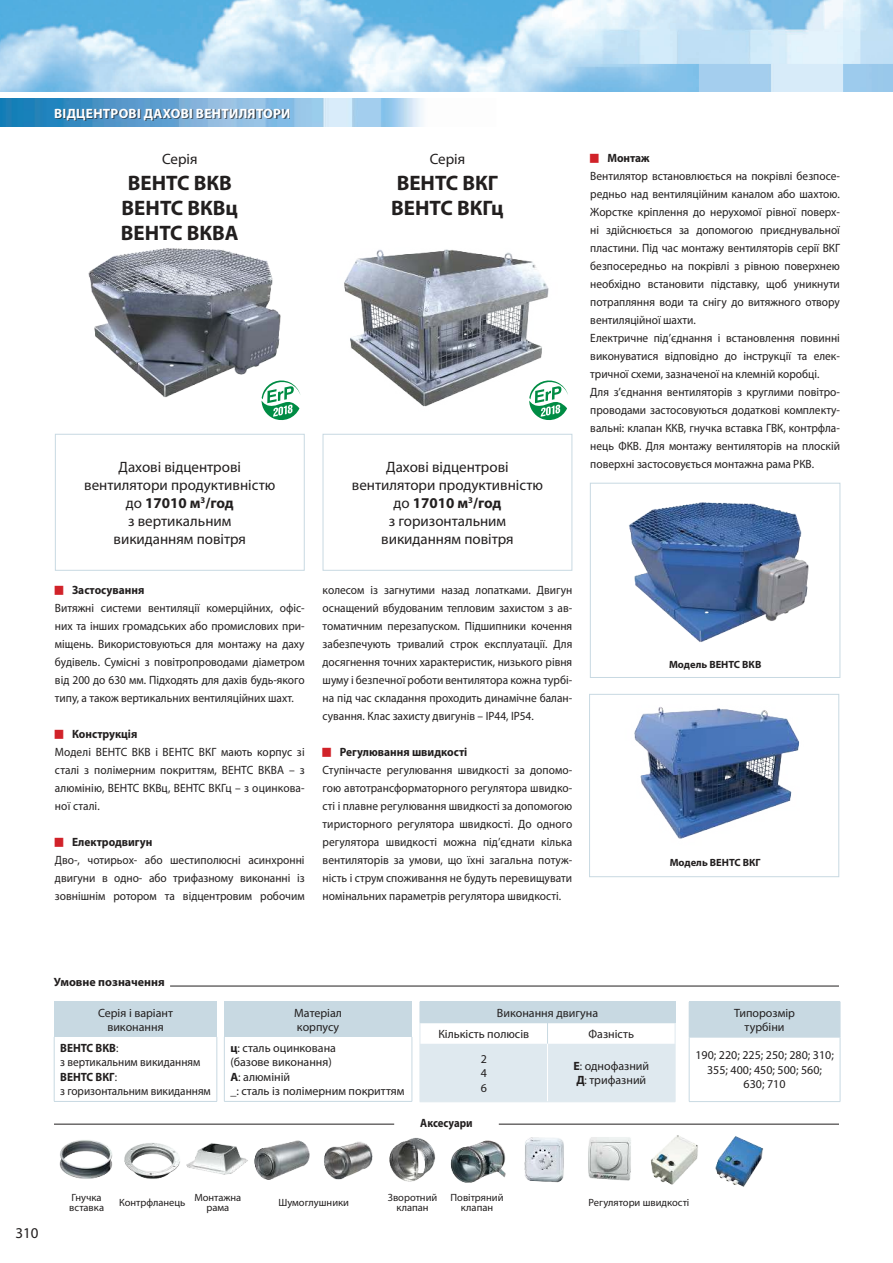
<style>
.page{position:relative;width:893px;height:1263px;background:#fff}
.page>*{position:absolute;margin:0;border:0;box-sizing:border-box;transform-origin:0 0}
.t1{font:700 21px/25.2px "Myriad Pro";color:#221f1f;text-align:center}
.t2{font:15px/18px "Myriad Pro";color:#221f1f;text-align:center}
.t3{font:700 13.5px "Myriad Pro";letter-spacing:.02em;color:#fff}
.t4{font:12px/18px "Myriad Pro";color:#221f1f;text-align:justify;scale:.95 1}
.t5{font:12px/14.4px "Myriad Pro";color:#221f1f;text-align:center}
.t6{font:12px/14.4px "Myriad Pro";color:#221f1f;scale:.94 1}
.t7{font:700 12px "Myriad Pro";color:#221f1f;scale:.95 1}
.t8{font:700 12px "Myriad Pro";color:#221f1f}
.t9{font:700 12px "Myriad Pro";color:#221f1f;scale:.9 1}
.t10{font:10.5px/9.6px "Myriad Pro";color:#221f1f;text-align:center}
.t11{font:700 10.5px "Myriad Pro";color:#221f1f}
.s1{font-weight:700}
</style>
<div class="page">
<img style="left:0;top:0;width:893px;height:91px">
<img style="left:0;top:99px;width:423px;height:27px">
<div style="left:56px;top:109px;width:234px;height:12px;background:#221f1f;opacity:.7"></div>
<img style="left:588px;top:1137px;width:43px;height:44px">
<img style="left:524px;top:1137px;width:40px;height:46px">
<img style="left:450px;top:1140px;width:56px;height:43px">
<img style="left:389px;top:1138px;width:47px;height:43px">
<img style="left:650px;top:1135px;width:48px;height:50px">
<img style="left:715px;top:1136px;width:48px;height:51px">
<hr style="left:54px;top:1124px;width:340px;height:1px;background:#221f1f">
<hr style="left:499px;top:1124px;width:340px;height:1px;background:#221f1f">
<img style="left:254px;top:1140px;width:56px;height:39px">
<img style="left:324px;top:1141px;width:49px;height:38px">
<div style="left:54px;top:1001px;width:163px;height:36px;background:#c8d9e2"></div>
<hr style="left:54px;top:1101px;width:163px;height:1px;background:#c8d9e2">
<hr style="left:54px;top:1037px;width:1px;height:64px;background:#c8d9e2">
<hr style="left:217px;top:1037px;width:1px;height:64px;background:#c8d9e2">
<div style="left:224px;top:1001px;width:188px;height:36px;background:#c8d9e2"></div>
<hr style="left:224px;top:1037px;width:1px;height:64px;background:#c8d9e2">
<hr style="left:412px;top:1037px;width:1px;height:64px;background:#c8d9e2">
<hr style="left:224px;top:1101px;width:188px;height:1px;background:#c8d9e2">
<div style="left:689px;top:1002px;width:151px;height:35px;background:#c8d9e2"></div>
<hr style="left:689px;top:1101px;width:151px;height:1px;background:#c8d9e2">
<hr style="left:840px;top:1002px;width:1px;height:35px;background:#c8d9e2">
<hr style="left:689px;top:1037px;width:1px;height:64px;background:#c8d9e2">
<hr style="left:840px;top:1037px;width:1px;height:64px;background:#c8d9e2">
<hr style="left:689px;top:1001px;width:151px;height:1px;background:#c8d9e2">
<hr style="left:689px;top:1037px;width:151px;height:1px;background:#c8d9e2">
<hr style="left:170px;top:986px;width:669px;height:1px;background:#221f1f">
<img style="left:186px;top:1143px;width:62px;height:32px">
<img style="left:124px;top:1143px;width:56px;height:36px">
<img style="left:59px;top:1140px;width:54px;height:39px">
<hr style="left:420px;top:1001px;width:127px;height:1px;background:#c8d9e2">
<hr style="left:547px;top:1001px;width:128px;height:1px;background:#c8d9e2">
<svg style="left:420px;top:1002px;width:256px;height:100px"></svg>
<hr style="left:420px;top:1044px;width:1px;height:57px;background:#dfe9ef">
<hr style="left:675px;top:1044px;width:1px;height:57px;background:#dfe9ef">
<hr style="left:420px;top:1101px;width:127px;height:1px;background:#dfe9ef">
<hr style="left:547px;top:1101px;width:128px;height:1px;background:#dfe9ef">
<img style="left:344px;top:249px;width:205px;height:158px">
<img style="left:88px;top:248px;width:193px;height:150px">
<img style="left:634px;top:707px;width:165px;height:132px">
<div style="left:589px;top:694px;width:250px;height:183px;border:1px solid #c8d9e2"></div>
<img style="left:629px;top:502px;width:180px;height:140px">
<div style="left:590px;top:483px;width:250px;height:195px;border:1px solid #c8d9e2"></div>
<div style="left:55px;top:434px;width:250px;height:137px;border:1px solid #c8d9e2"></div>
<div style="left:323px;top:434px;width:249px;height:137px;border:1px solid #c8d9e2"></div>
<svg style="left:259px;top:378px;width:42px;height:42px"></svg>
<svg style="left:526px;top:378px;width:42px;height:42px"></svg>
<p class="t3" style="left:54px;top:108px;width:238px">ВІДЦЕНТРОВІ ДАХОВІ ВЕНТИЛЯТОРИ</p>
<p class="t2" style="left:162px;top:151px;width:37px">Серія</p>
<h1 class="t1" style="left:121px;top:172px;width:119px">ВЕНТС ВКВ<br>ВЕНТС ВКВц<br>ВЕНТС ВКВА</h1>
<p class="t2" style="left:430px;top:151px;width:37px">Серія</p>
<h1 class="t1" style="left:391px;top:172px;width:114px;text-align:left">ВЕНТС ВКГ<br>ВЕНТС ВКГц</h1>
<p class="t2" style="left:84px;top:458px;width:193px">Дахові відцентрові вентилятори продуктивністю до <span class="s1">17010 м</span><sup>3</sup><span class="s1">/год<br></span>з вертикальним<br>викиданням повітря</p>
<p class="t2" style="left:352px;top:458px;width:193px">Дахові відцентрові вентилятори продуктивністю до <span class="s1">17010 м</span><sup>3</sup><span class="s1">/год<br></span>з горизонтальним викиданням повітря</p>
<p class="t7" style="left:72px;top:585px;width:78px">Застосування</p>
<p class="t4" style="left:55px;top:599px;width:264px">Витяжні системи вентиляції комерційних, офіс&shy;них та інших громадських або промислових при&shy;міщень. Використовуються для монтажу на даху будівель. Сумісні з повітропроводами діаметром від 200 до 630 мм. Підходять для дахів будь-якого типу, а також вертикальних вентиляційних шахт.</p>
<p class="t7" style="left:72px;top:729px;width:70px">Конструкція</p>
<p class="t4" style="left:55px;top:743px;width:264px">Моделі ВЕНТС ВКВ і ВЕНТС ВКГ мають корпус зі сталі з полімерним покриттям, ВЕНТС ВКВА – з алюмінію, ВЕНТС ВКВц, ВЕНТС ВКГц – з оцинкова&shy;ної сталі.</p>
<p class="t7" style="left:72px;top:837px;width:86px">Електродвигун</p>
<p class="t4" style="left:55px;top:851px;width:264px">Дво-, чотирьох- або шестиполюсні асинхронні двигуни в одно- або трифазному виконанні із зовнішнім ротором та відцентровим робочим</p>
<p class="t4" style="left:323px;top:581px;width:264px">колесом із загнутими назад лопатками. Двигун оснащений вбудованим тепловим захистом з ав&shy;томатичним перезапуском. Підшипники кочення забезпечують тривалий строк експлуатації. Для досягнення точних характеристик, низького рівня шуму і безпечної роботи вентилятора кожна турбі&shy;на під час складання проходить динамічне балан&shy;сування. Клас захисту двигунів – IP44, IP54.</p>
<p class="t7" style="left:340px;top:747px;width:136px">Регулювання швидкості</p>
<p class="t4" style="left:323px;top:761px;width:264px">Ступінчасте регулювання швидкості за допомо&shy;гою автотрансформаторного регулятора швидко&shy;сті і плавне регулювання швидкості за допомогою тиристорного регулятора швидкості. До одного регулятора швидкості можна під’єднати кілька вентиляторів за умови, що їхні загальна потуж&shy;ність і струм споживання не будуть перевищувати номінальних параметрів регулятора швидкості.</p>
<p class="t7" style="left:607px;top:153px;width:46px">Монтаж</p>
<p class="t4" style="left:590px;top:167px;width:264px;text-align:left">Вентилятор встановлюється на покрівлі безпосе&shy;редньо над вентиляційним каналом або шахтою.<br>Жорстке кріплення до нерухомої рівної поверх&shy;ні здійснюється за допомогою приєднувальної пластини. Під час монтажу вентиляторів серії ВКГ безпосередньо на покрівлі з рівною поверхнею необхідно встановити підставку, щоб уникнути потрапляння води та снігу до витяжного отвору вентиляційної шахти.<br>Електричне під’єднання і встановлення повинні виконуватися відповідно до інструкції та елек&shy;тричної схеми, зазначеної на клемній коробці.<br>Для з’єднання вентиляторів з круглими повітро&shy;проводами застосовуються додаткові комплекту&shy;вальні: клапан ККВ, гнучка вставка ГВК, контрфла&shy;нець ФКВ. Для монтажу вентиляторів на плоскій поверхні застосовується монтажна рама РКВ.</p>
<p class="t11" style="left:669px;top:661px;width:94px">Модель ВЕНТС ВКВ</p>
<p class="t11" style="left:670px;top:859px;width:93px">Модель ВЕНТС ВКГ</p>
<p class="t8" style="left:54px;top:977px;width:112px">Умовне позначення</p>
<p class="t5" style="left:98px;top:1006px;width:76px">Серія і варіант виконання</p>
<p class="t6" style="left:60px;top:1041px;width:162px"><span class="s1">ВЕНТС ВКВ</span>:<br>з вертикальним викиданням<br><span class="s1">ВЕНТС ВКГ</span>:<br>з горизонтальним викиданням</p>
<p class="t5" style="left:294px;top:1006px;width:49px;text-align:left">Матеріал корпусу</p>
<p class="t5" style="left:230px;top:1041px;width:176px;text-align:left"><span class="s1">ц</span>: сталь оцинкована<br>(базове виконання)<br><span class="s1">А</span>: алюміній<br><span class="s1">_</span>: сталь із полімерним покриттям</p>
<p class="t5" style="left:438px;top:1003px;width:161px;line-height:21px;text-align:left;text-indent:59px">Виконання двигуна<br>Кількість полюсів</p>
<p class="t5" style="left:589px;top:1027px;width:47px">Фазність</p>
<p class="t5" style="left:481px;top:1052px;width:8px;text-align:justify">2<br>4<br>6</p>
<p class="t6" style="left:573px;top:1059px;width:82px"><span class="s1">Е</span>: однофазний<br><span class="s1">Д</span>: трифазний</p>
<p class="t9" style="left:420px;top:1118px;width:60px">Аксесуари</p>
<p class="t5" style="left:734px;top:1006px;width:62px">Типорозмір турбіни</p>
<p class="t5" style="left:695px;top:1049px;width:140px">190; 220; 225; 250; 280; 310;<br>355; 400; 450; 500; 560;<br>630; 710</p>
<p class="t2" style="left:15px;top:1225px;width:25px">310</p>
<p class="t10" style="left:69px;top:1193px;width:36px;text-align:left">Гнучка вставка</p>
<p class="t10" style="left:119px;top:1198px;width:68px">Контрфланець</p>
<p class="t10" style="left:278px;top:1198px;width:72px">Шумо глушники</p>
<p class="t10" style="left:388px;top:1193px;width:51px">Зворотний клапан</p>
<p class="t10" style="left:451px;top:1193px;width:54px">Повітряний клапан</p>
<p class="t10" style="left:589px;top:1198px;width:102px">Регулятори швидкості</p>
<p class="t10" style="left:194px;top:1193px;width:48px">Монтажна рама</p>
</div>
